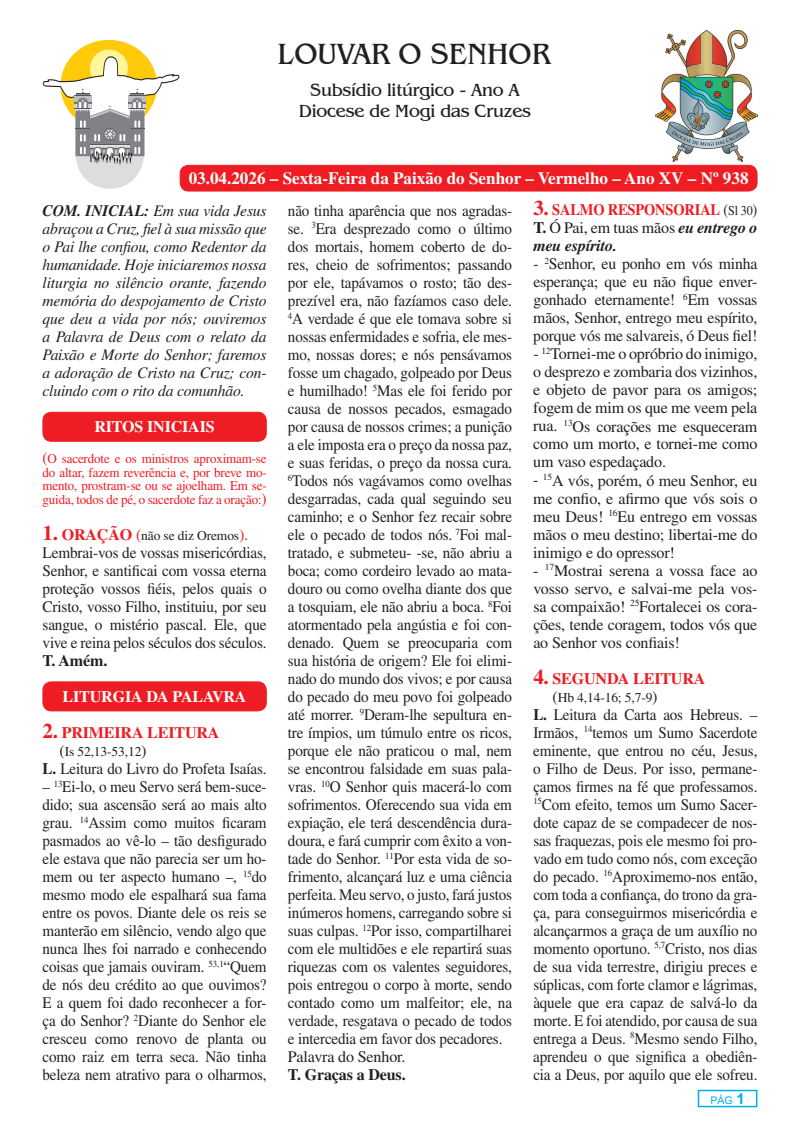
<style>
.page{position:relative;width:800px;height:1127px;background:#fff}
.page>*{position:absolute;margin:0;border:0;box-sizing:border-box;transform-origin:0 0}
.t1{font:30px "Benguiat IT Cby BT";color:#231f20}
.t2{font:18px/21.6px "Benguiat IT Cby BT";letter-spacing:-.01em;color:#231f20;text-align:center}
.t3{font:700 17.25px "Times";color:#fff}
.t4{font:16.05px/18px "Times";letter-spacing:-.01em;color:#231f20;text-align:justify;scale:.94 1}
.t5{font:16.05px/18px "Times";letter-spacing:-.01em;color:#231f20;text-align:justify}
.t6{font:italic 16.05px/18px "Times";letter-spacing:-.01em;color:#231f20;text-align:justify}
.t7{font:16.05px/18px "Times";letter-spacing:-.01em;color:#231f20;text-align:justify;scale:.95 1}
.t8{font:italic 700 16.05px/18px "Times";letter-spacing:-.01em;color:#231f20;text-align:justify}
.t9{font:700 16.05px "Times";letter-spacing:-.01em;color:#ee1d23}
.t10{font:700 16.05px "Times";letter-spacing:-.01em;color:#fff}
.t11{font:700 16.05px "Times";letter-spacing:-.01em;color:#231f20}
.t12{font:13.5px/13.5px "Times";letter-spacing:-.01em;color:#ee1d23;text-align:justify;scale:.96 1}
.t13{font:13.5px "Times";letter-spacing:-.01em;color:#231f20}
.t14{font:10.5px "Arial";color:#00aeef}
.s1{font-weight:700}
.s2{font-size:16.05px}
.s3{font-weight:700;font-size:21px;color:#ee1d23}
.s4{font-weight:700;font-size:16.05px;color:#ee1d23}
.s5{font-size:16.05px;color:#ee1d23}
.s6{font-size:21px}
.s7{font-style:normal;font-size:21px;color:#ee1d23}
.s8{font-style:normal;color:#ee1d23}
.s9{font-weight:400;font-style:normal}
.s10{font-weight:400;font-style:normal;font-size:13.5px}
.s11{font-style:normal}
.s12{font-weight:700;font-size:15px}
</style>
<div class="page">
<div style="left:697px;top:1090px;width:60px;height:17px;border:2px solid #00aeef"></div>
<div style="left:43px;top:412px;width:223px;height:29px;background:#ee1d23;border-radius:9px"></div>
<div style="left:43px;top:412px;width:223px;height:30px;border:1px solid #ee1d23;border-radius:9px"></div>
<div style="left:43px;top:682px;width:223px;height:29px;background:#ee1d23;border-radius:9px"></div>
<div style="left:43px;top:681px;width:223px;height:30px;border:1px solid #ee1d23;border-radius:9px"></div>
<div style="left:180px;top:165px;width:576px;height:26px;background:#ee1d23;border-radius:9px"></div>
<div style="left:180px;top:165px;width:577px;height:26px;border:1px solid #ee1d23;border-radius:9px"></div>
<img style="left:655px;top:30px;width:102px;height:132px">
<div style="left:60px;top:40px;width:97px;height:91px;background:#feca0a;border-radius:50%"></div>
<div style="left:90px;top:50px;width:38px;height:37px;background:#fff79a;border-radius:50%"></div>
<svg style="left:43px;top:54px;width:138px;height:135px"></svg>
<h1 class="t1" style="left:277px;top:36px;width:274px">LOUVAR O SENHOR</h1>
<p class="t2" style="left:299px;top:79px;width:233px">Subsídio litúrgico - Ano A<br>Diocese de Mogi das Cruzes</p>
<p class="t3" style="left:189px;top:167px;width:561px">03.04.2026 – Sexta-Feira da Paixão do Senhor – Vermelho – Ano XV – Nº 938</p>
<p class="t6" style="left:43px;top:201px;width:225px"><span class="s1">COM. INICIAL:</span> Em sua vida Jesus abraçou a Cruz, fiel à sua missão que o Pai lhe confiou, como Redentor da humanidade. Hoje iniciaremos nossa liturgia no silêncio orante, fazendo memória do despojamento de Cristo que deu a vida por nós; ouviremos a Palavra de Deus com o relato da Paixão e Morte do Senhor; faremos a adoração de Cristo na Cruz; con&shy;cluindo com o rito da comunhão.</p>
<p class="t10" style="left:94px;top:417px;width:122px">RITOS INICIAIS</p>
<p class="t12" style="left:43px;top:452px;width:235px"><span class="s2">(</span>O sacerdote e os ministros aproximam-se do altar, fazem reverência e, por breve mo&shy;mento, prostram-se ou se ajoelham. Em se&shy;guida, todos de pé, o sacerdote faz a oração:<span class="s2">)</span></p>
<p class="t13" style="left:43px;top:528px;width:207px"><span class="s3">1.</span> <span class="s4">ORAÇÃO</span> <span class="s5">(</span>não se diz Oremos<span class="s5">).</span></p>
<p class="t7" style="left:43px;top:543px;width:237px">Lembrai-vos de vossas misericórdias, Senhor, e santificai com vossa eterna proteção vossos fiéis, pelos quais o Cristo, vosso Filho, instituiu, por seu sangue, o mistério pascal. Ele, que vive e reina pelos séculos dos séculos.</p>
<p class="t11" style="left:43px;top:651px;width:66px">T. Amém.</p>
<p class="t10" style="left:63px;top:687px;width:185px">LITURGIA DA PALAVRA</p>
<p class="t9" style="left:43px;top:723px;width:178px"><span class="s6">2.</span> PRIMEIRA LEITURA</p>
<p class="t13" style="left:60px;top:744px;width:88px"><span class="s2">(</span>Is 52,13-53,12<span class="s2">)</span></p>
<p class="t4" style="left:43px;top:759px;width:240px"><span class="s1">L.</span> Leitura do Livro do Profeta Isaías.</p>
<p class="t4" style="left:43px;top:777px;width:240px">– <sup>13</sup>Ei-lo, o meu Servo será bem-suce&shy;dido; sua ascensão será ao mais alto grau. <sup>14</sup>Assim como muitos ficaram pasmados ao vê-lo – tão desfigurado ele estava que não parecia ser um ho&shy;mem ou ter aspecto humano –, <sup>15</sup>do mesmo modo ele espalhará sua fama entre os povos. Diante dele os reis se manterão em silêncio, vendo algo que nunca lhes foi narrado e conhecendo coisas que jamais ouviram. <sup>53,1</sup>“Quem de nós deu crédito ao que ouvimos?<br>E a quem foi dado reconhecer a for&shy;ça do Senhor? <sup>2</sup>Diante do Senhor ele cresceu como renovo de planta ou como raiz em terra seca. Não tinha beleza nem atrativo para o olharmos,</p>
<p class="t4" style="left:288px;top:201px;width:240px;text-align:left">não tinha aparência que nos agradas&shy;se. <sup>3</sup>Era desprezado como o último dos mortais, homem coberto de do&shy;res, cheio de sofrimentos; passando por ele, tapávamos o rosto; tão des&shy;prezível era, não fazíamos caso dele.<br><sup>4</sup>A verdade é que ele tomava sobre si nossas enfermidades e sofria, ele mes&shy;mo, nossas dores; e nós pensávamos fosse um chagado, golpeado por Deus e humilhado! <sup>5</sup>Mas ele foi ferido por causa de nossos pecados, esmagado por causa de nossos crimes; a punição a ele imposta era o preço da nossa paz, e suas feridas, o preço da nossa cura.<br><sup>6</sup>Todos nós vagávamos como ovelhas desgarradas, cada qual seguindo seu caminho; e o Senhor fez recair sobre ele o pecado de todos nós. <sup>7</sup>Foi mal&shy;tratado, e submeteu- -se, não abriu a boca; como cordeiro levado ao mata&shy;douro ou como ovelha diante dos que a tosquiam, ele não abriu a boca. <sup>8</sup>Foi atormentado pela angústia e foi con&shy;denado. Quem se preocuparia com sua história de origem? Ele foi elimi&shy;nado do mundo dos vivos; e por causa do pecado do meu povo foi golpeado até morrer. <sup>9</sup>Deram-lhe sepultura en&shy;tre ímpios, um túmulo entre os ricos, porque ele não praticou o mal, nem se encontrou falsidade em suas pala&shy;vras. <sup>10</sup>O Senhor quis macerá-lo com sofrimentos. Oferecendo sua vida em expiação, ele terá descendência dura&shy;doura, e fará cumprir com êxito a von&shy;tade do Senhor. <sup>11</sup>Por esta vida de so&shy;frimento, alcançará luz e uma ciência perfeita. Meu servo, o justo, fará justos inúmeros homens, carregando sobre si suas culpas. <sup>12</sup>Por isso, compartilharei com ele multidões e ele repartirá suas riquezas com os valentes seguidores, pois entregou o corpo à morte, sendo contado como um malfeitor; ele, na verdade, resgatava o pecado de todos e intercedia em favor dos pecadores.<br>Palavra do Senhor.</p>
<p class="t11" style="left:288px;top:1065px;width:119px">T. Graças a Deus.</p>
<p class="t8" style="left:533px;top:201px;width:225px"><span class="s7">3.</span> <span class="s8">SALMO RESPONSORIAL</span> <span class="s9">(</span><span class="s10">Sl 30</span><span class="s9">)<br></span><span class="s11">T.</span> <span class="s9">Ó Pai, em tuas mãos</span> eu entrego o meu espírito.</p>
<p class="t5" style="left:533px;top:255px;width:225px">- <sup>2</sup>Senhor, eu ponho em vós minha esperança; que eu não fique enver&shy;gonhado eternamente! <sup>6</sup>Em vossas mãos, Senhor, entrego meu espírito, porque vós me salvareis, ó Deus fiel!</p>
<p class="t5" style="left:533px;top:345px;width:225px">- <sup>12</sup>Tornei-me o opróbrio do inimigo, o desprezo e zombaria dos vizinhos, e objeto de pavor para os amigos; fogem de mim os que me veem pela rua. <sup>13</sup>Os corações me esqueceram como um morto, e tornei-me como um vaso espedaçado.</p>
<p class="t5" style="left:533px;top:471px;width:225px">- <sup>15</sup>A vós, porém, ó meu Senhor, eu me confio, e afirmo que vós sois o meu Deus! <sup>16</sup>Eu entrego em vossas mãos o meu destino; libertai-me do inimigo e do opressor!</p>
<p class="t5" style="left:533px;top:561px;width:225px">- <sup>17</sup>Mostrai serena a vossa face ao vosso servo, e salvai-me pela vos&shy;sa compaixão! <sup>25</sup>Fortalecei os cora&shy;ções, tende coragem, todos vós que ao Senhor vos confiais!</p>
<p class="t9" style="left:533px;top:668px;width:173px"><span class="s6">4.</span> SEGUNDA LEITURA</p>
<p class="t13" style="left:552px;top:689px;width:106px"><span class="s2">(</span>Hb 4,14-16; 5,7-9<span class="s2">)</span></p>
<p class="t4" style="left:533px;top:705px;width:240px"><span class="s1">L.</span> Leitura da Carta aos Hebreus. – Irmãos, <sup>14</sup>temos um Sumo Sacerdote eminente, que entrou no céu, Jesus, o Filho de Deus. Por isso, permane&shy;çamos firmes na fé que professamos.<br><sup>15</sup>Com efeito, temos um Sumo Sacer&shy;dote capaz de se compadecer de nos&shy;sas fraquezas, pois ele mesmo foi pro&shy;vado em tudo como nós, com exceção do pecado. <sup>16</sup>Aproximemo-nos então, com toda a confiança, do trono da gra&shy;ça, para conseguirmos misericórdia e alcançarmos a graça de um auxílio no momento oportuno. <sup>5,7</sup>Cristo, nos dias de sua vida terrestre, dirigiu preces e súplicas, com forte clamor e lágrimas, àquele que era capaz de salvá-lo da morte. E foi atendido, por causa de sua entrega a Deus. <sup>8</sup>Mesmo sendo Filho, aprendeu o que significa a obediên&shy;cia a Deus, por aquilo que ele sofreu.</p>
<p class="t14" style="left:710px;top:1093px;width:36px">PÁG <span class="s12">1</span></p>
</div>
